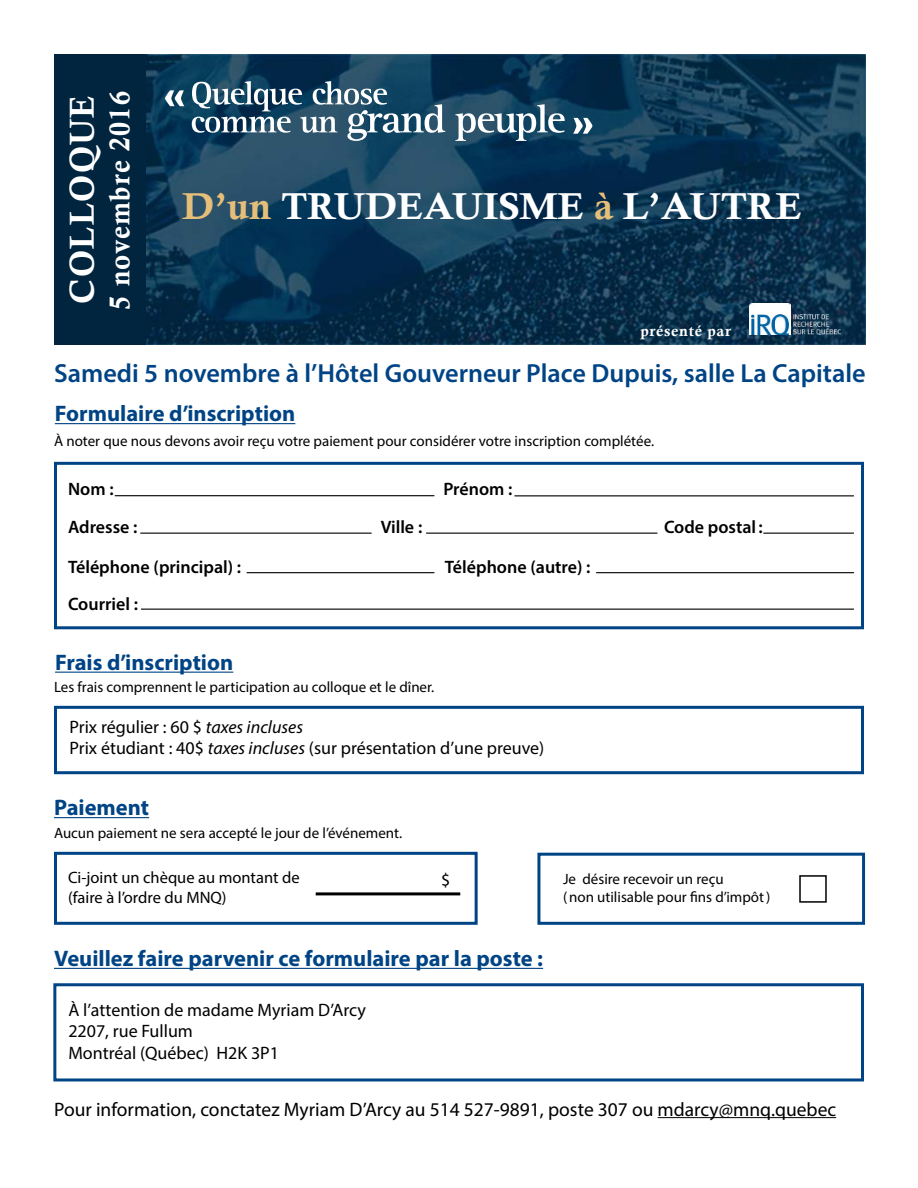
<style>
.page{position:relative;width:918px;height:1188px;background:#fff}
.page>*{position:absolute;margin:0;border:0;box-sizing:border-box;transform-origin:0 0}
.t1{font:37.5px "Calis MT Bol";color:#fff;scale:1.04 1}
.t2{font:34.65px "Calis MT Bol";letter-spacing:.045em;color:#fff;scale:.96 1}
.t3{font:28.65px "Calis MT Bol";letter-spacing:.045em;color:#fff;scale:.96 1}
.t4{font:600 26.25px "Myriad Pro";color:#004485}
.t5{font:700 22.5px "Myriad Pro";color:#004485}
.t6{font:19.5px "Myriad Pro";color:#000}
.t7{font:18px/21.6px "Myriad Pro";color:#000}
.t8{font:600 18px/37.5px "Myriad Pro";color:#000}
.t9{font:16.5px/19.8px "Myriad Pro";color:#000}
.t10{font:15px/18px "Myriad Pro";color:#000}
.t11{font:15px "Calis MT Bol";letter-spacing:.045em;color:#fff;scale:1.04 1}
.s1{color:#e5be7a}
.s2{font-style:italic}
</style>
<div class="page">
<hr style="left:55px;top:423px;width:240px;height:1px;background:#004485">
<div style="left:54px;top:462px;width:810px;height:167px;border:3px solid #004485"></div>
<hr style="left:115px;top:495px;width:319px;height:1px;background:#000">
<hr style="left:514px;top:495px;width:340px;height:1px;background:#000">
<hr style="left:140px;top:533px;width:232px;height:1px;background:#000">
<hr style="left:426px;top:533px;width:231px;height:1px;background:#000">
<hr style="left:763px;top:533px;width:91px;height:1px;background:#000">
<hr style="left:247px;top:572px;width:187px;height:1px;background:#000">
<hr style="left:596px;top:572px;width:258px;height:1px;background:#000">
<hr style="left:141px;top:609px;width:713px;height:1px;background:#000">
<hr style="left:55px;top:672px;width:178px;height:1px;background:#004485">
<div style="left:54px;top:706px;width:810px;height:68px;border:3px solid #004485"></div>
<hr style="left:54px;top:817px;width:95px;height:1px;background:#004485">
<hr style="left:316px;top:892px;width:144px;height:3px;background:#000">
<div style="left:54px;top:852px;width:424px;height:73px;border:3px solid #004485"></div>
<div style="left:799px;top:875px;width:28px;height:28px;border:2px solid #000"></div>
<div style="left:537px;top:853px;width:328px;height:72px;border:3px solid #004485"></div>
<hr style="left:54px;top:968px;width:489px;height:1px;background:#004485">
<hr style="left:658px;top:1117px;width:178px;height:1px;background:#000">
<img style="left:145px;top:54px;width:720px;height:291px">
<svg style="left:165px;top:90px;width:19px;height:16px"></svg>
<svg style="left:573px;top:118px;width:19px;height:16px"></svg>
<svg style="left:192px;top:81px;width:253px;height:60px"></svg>
<svg style="left:455px;top:104px;width:110px;height:37px"></svg>
<div style="left:54px;top:54px;width:91px;height:291px;background:#01253f"></div>
<img style="left:750px;top:303px;width:41px;height:32px">
<img style="left:793px;top:314px;width:47px;height:21px">
<img style="left:752px;top:315px;width:36px;height:20px">
<div style="left:53px;top:983px;width:811px;height:98px;border:3px solid #004485"></div>
<h2 class="t2" style="left:62px;top:304px;width:219px;rotate:-90deg">COLLOQUE</h2>
<h3 class="t3" style="left:103px;top:310px;width:229px;rotate:-90deg">5 novembre 2016</h3>
<h1 class="t1" style="left:182px;top:184px;width:597px"><span class="s1">D’un</span> TRUDEAUISME <span class="s1">à</span> L’AUTRE</h1>
<p class="t11" style="left:640px;top:322px;width:89px">présenté par</p>
<h3 class="t4" style="left:54px;top:356px;width:813px">Samedi 5 novembre à l’Hôtel Gouverneur Place Dupuis, salle La Capitale</h3>
<h3 class="t5" style="left:55px;top:399px;width:242px">Formulaire d’inscription</h3>
<p class="t10" style="left:54px;top:432px;width:602px">À noter que nous devons avoir reçu votre paiement pour considérer votre inscription complétée.</p>
<p class="t8" style="left:68px;top:470px;width:71px">Nom :<br>Adresse :</p>
<p class="t8" style="left:443px;top:469px;width:71px">Prénom :</p>
<p class="t8" style="left:381px;top:508px;width:43px">Ville :</p>
<p class="t8" style="left:664px;top:508px;width:100px">Code postal:</p>
<p class="t8" style="left:68px;top:548px;width:175px;line-height:36.5px">Téléphone (principal) :<br>Courriel :</p>
<p class="t8" style="left:445px;top:548px;width:147px">Téléphone (autre) :</p>
<h3 class="t5" style="left:55px;top:648px;width:180px">Frais d’inscription</h3>
<p class="t10" style="left:54px;top:678px;width:382px">Les frais comprennent le participation au colloque et le dîner.</p>
<p class="t7" style="left:69px;top:716px;width:476px">Prix régulier : 60 $ <span class="s2">taxes incluses<br></span>Prix étudiant : 40$ <span class="s2">taxes incluses</span> (sur présentation d’une preuve)</p>
<h3 class="t5" style="left:54px;top:793px;width:97px">Paiement</h3>
<p class="t10" style="left:54px;top:824px;width:350px">Aucun paiement ne sera accepté le jour de l’événement.</p>
<p class="t9" style="left:68px;top:867px;width:233px">Ci-joint un chèque au montant de (faire à l’ordre du MNQ)</p>
<p class="t7" style="left:441px;top:869px;width:11px">$</p>
<p class="t10" style="left:563px;top:870px;width:209px">Je désire recevoir un reçu<br>(non utilisable pour fins d’impôt)</p>
<h3 class="t5" style="left:54px;top:944px;width:491px">Veuillez faire parvenir ce formulaire par la poste :</h3>
<p class="t7" style="left:68px;top:998px;width:299px">À l’attention de madame Myriam D’Arcy<br>2207, rue Fullum<br>Montréal (Québec) H2K 3P1</p>
<h3 class="t6" style="left:54px;top:1097px;width:783px">Pour information, conctatez Myriam D’Arcy au 514 527-9891, poste 307 ou mdarcy@mnq.quebec</h3>
</div>
